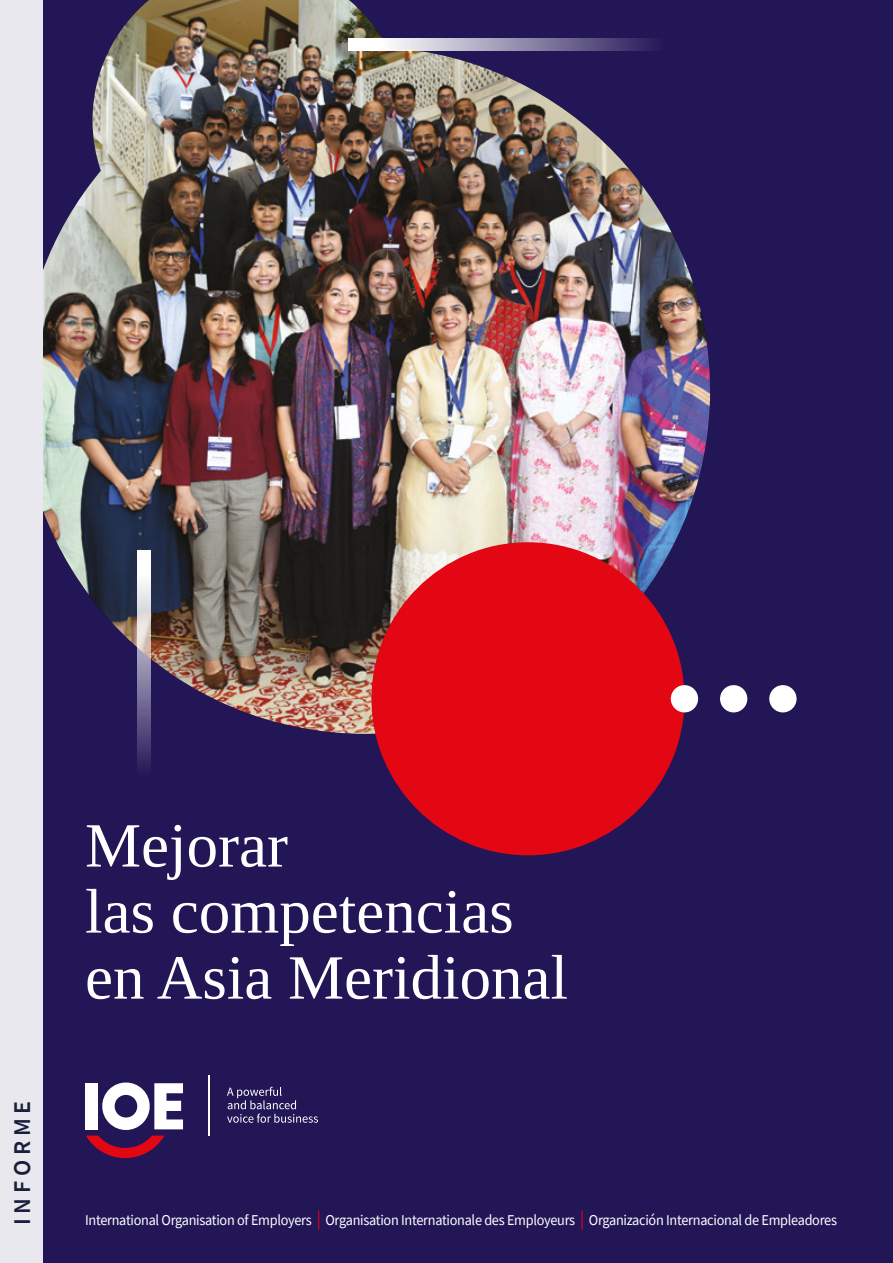
<style>
.page{position:relative;width:893px;height:1263px;background:#221657}
.page>*{position:absolute;margin:0;border:0;box-sizing:border-box;transform-origin:0 0}
.t1{font:63px/66px "Tinos";color:#fff}
.t2{font:600 24px "Source Sans Pro";letter-spacing:.2em;color:#1a203c}
.t3{font:15px "Source Sans Pro";letter-spacing:-.02em;color:#fff;scale:.95 1}
.s1{font-size:19.5px;color:#e30613}
</style>
<div class="page">
<img style="left:43px;top:0;width:667px;height:734px">
<div style="left:371px;top:542px;width:313px;height:313px;background:#e30613;border-radius:50%"></div>
<svg style="left:138px;top:551px;width:12px;height:216px;background:#a7a1b7"></svg>
<svg style="left:349px;top:38px;width:314px;height:13px;background:#9c97b4"></svg>
<div style="left:769px;top:685px;width:27px;height:27px;background:#fff;border-radius:50%"></div>
<div style="left:720px;top:685px;width:27px;height:27px;background:#fff;border-radius:50%"></div>
<div style="left:671px;top:685px;width:27px;height:27px;background:#fff;border-radius:50%"></div>
<svg style="left:227px;top:1087px;width:91px;height:36px"></svg>
<hr style="left:209px;top:1075px;width:1px;height:61px;background:#fff">
<div style="left:85px;top:1083px;width:12px;height:46px;background:#fff"></div>
<svg style="left:86px;top:1082px;width:97px;height:76px"></svg>
<div style="left:0;top:0;width:43px;height:1263px;background:#e9e8ef"></div>
<h2 class="t2" style="left:7px;top:1225px;width:126px;rotate:-90deg">INFORME</h2>
<h1 class="t1" style="left:85px;top:812px;width:484px">Mejorar<br>las competencias en Asia Meridional</h1>
<p class="t3" style="left:85px;top:1211px;width:793px">International Organisation of Employers <span class="s1">|</span> Organisation Internationale des Employeurs <span class="s1">|</span> Organización Internacional de Empleadores</p>
</div>
